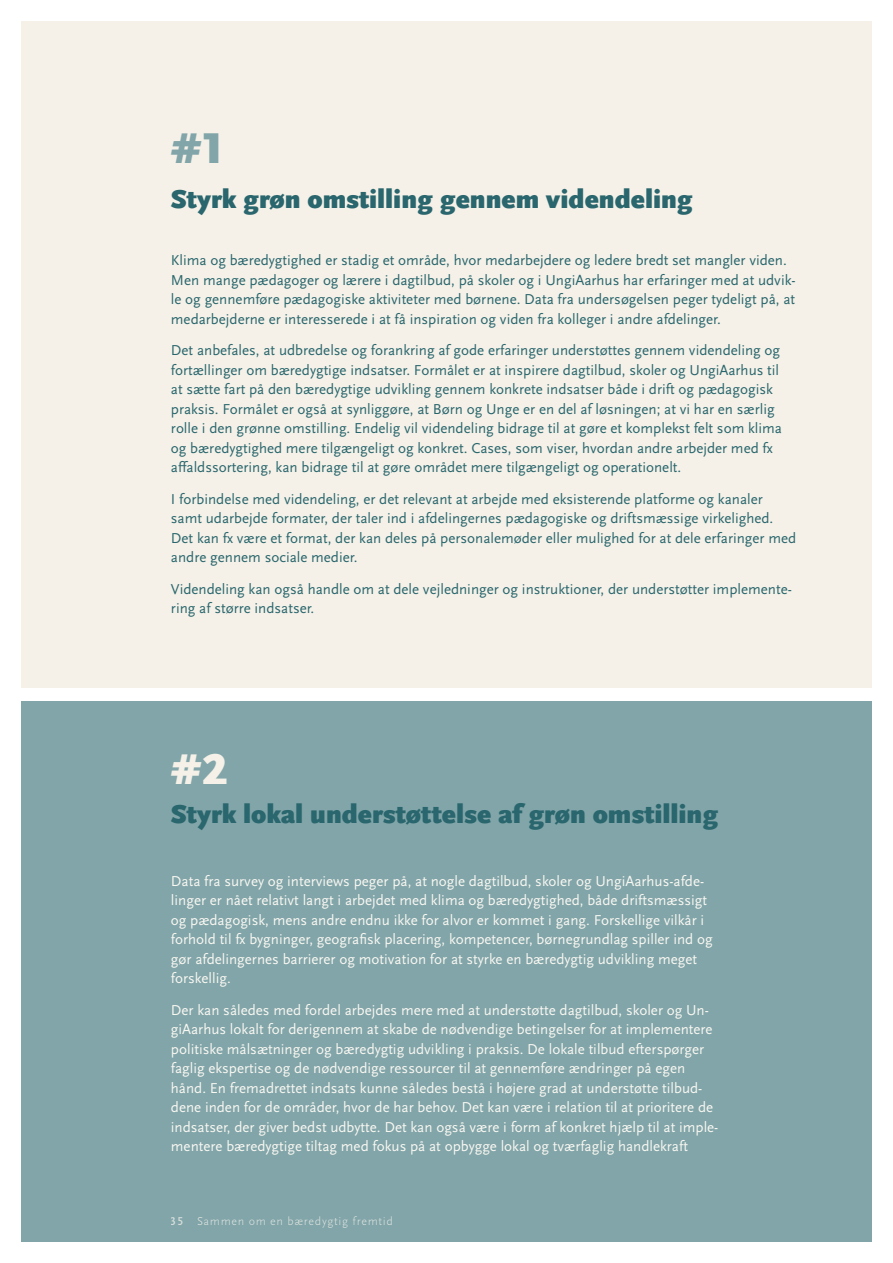
<style>
.page{position:relative;width:893px;height:1263px;background:#fff}
.page>*{position:absolute;margin:0;border:0;box-sizing:border-box;transform-origin:0 0}
.Heading_2{font:900 45px "Scala Sans OT";color:#81a5a9}
.Heading_2-2{font:900 45px "Scala Sans OT";color:#f5f1e8}
.Overskrift_1{font:900 27px "Scala Sans OT";color:#29666d}
.P1{font:15px/19.5px "Scala Sans OT";color:#29666d}
.P1-2{font:15px/19.5px "Scala Sans OT";color:#f9f7f1}
.t1{font:12px "Scala Sans OT";letter-spacing:.055em;color:#f9f7f1}
.t2{font:700 12px "Scala Sans OT";color:#f9f7f1}
</style>
<div class="page">
<div style="left:21px;top:21px;width:851px;height:1221px;background:#f5f1e8"></div>
<div style="left:21px;top:699px;width:851px;height:543px;background:#81a5a9"></div>
<div style="left:13px;top:688px;width:880px;height:12px;background:#fff"></div>
<p class="Heading_2" style="left:171px;top:122px;width:54px">#1</p>
<p class="Overskrift_1" style="left:171px;top:184px;width:523px">Styrk grøn omstilling gennem videndeling</p>
<p class="P1" style="left:171px;top:251px;width:626px">Klima og bæredygtighed er stadig et område, hvor medarbejdere og ledere bredt set mangler viden.<br>Men mange pædagoger og lærere i dagtilbud, på skoler og i UngiAarhus har erfaringer med at udvik&shy;le og gennemføre pædagogiske aktiviteter med børnene. Data fra undersøgelsen peger tydeligt på, at medarbejderne er interesserede i at få inspiration og viden fra kolleger i andre afdelinger.</p>
<p class="P1" style="left:171px;top:341px;width:613px">Det anbefales, at udbredelse og forankring af gode erfaringer understøttes gennem videndeling og fortællinger om bæredygtige indsatser. Formålet er at inspirere dagtilbud, skoler og UngiAarhus til at sætte fart på den bæredygtige udvikling gennem konkrete indsatser både i drift og pædagogisk praksis. Formålet er også at synliggøre, at Børn og Unge er en del af løsningen; at vi har en særlig rolle i den grønne omstilling. Endelig vil videndeling bidrage til at gøre et komplekst felt som klima og bæredygtighed mere tilgængeligt og konkret. Cases, som viser, hvordan andre arbejder med fx affaldssortering, kan bidrage til at gøre området mere tilgængeligt og operationelt.</p>
<p class="P1" style="left:171px;top:489px;width:627px">I forbindelse med videndeling, er det relevant at arbejde med eksisterende platforme og kanaler samt udarbejde formater, der taler ind i afdelingernes pædagogiske og driftsmæssige virkelighed.<br>Det kan fx være et format, der kan deles på personalemøder eller mulighed for at dele erfaringer med andre gennem sociale medier.</p>
<p class="P1" style="left:171px;top:579px;width:622px">Videndeling kan også handle om at dele vejledninger og instruktioner, der understøtter implemente&shy;ring af større indsatser.</p>
<p class="Heading_2-2" style="left:171px;top:743px;width:59px">#2</p>
<p class="Overskrift_1" style="left:171px;top:798px;width:549px">Styrk lokal understøttelse af grøn omstilling</p>
<p class="P1-2" style="left:171px;top:871px;width:543px">Data fra survey og interviews peger på, at nogle dagtilbud, skoler og UngiAarhus-afde&shy;linger er nået relativt langt i arbejdet med klima og bæredygtighed, både driftsmæssigt og pædagogisk, mens andre endnu ikke for alvor er kommet i gang. Forskellige vilkår i forhold til fx bygninger, geografisk placering, kompetencer, børnegrundlag spiller ind og gør afdelingernes barrierer og motivation for at styrke en bæredygtig udvikling meget forskellig.</p>
<p class="P1-2" style="left:171px;top:1000px;width:549px">Der kan således med fordel arbejdes mere med at understøtte dagtilbud, skoler og Un&shy;giAarhus lokalt for derigennem at skabe de nødvendige betingelser for at implementere politiske målsætninger og bæredygtig udvikling i praksis. De lokale tilbud efterspørger faglig ekspertise og de nødvendige ressourcer til at gennemføre ændringer på egen hånd. En fremadrettet indsats kunne således bestå i højere grad at understøtte tilbud&shy;dene inden for de områder, hvor de har behov. Det kan være i relation til at prioritere de indsatser, der giver bedst udbytte. Det kan også være i form af konkret hjælp til at imple&shy;mentere bæredygtige tiltag med fokus på at opbygge lokal og tværfaglig handlekraft</p>
<p class="t2" style="left:171px;top:1215px;width:14px">35</p>
<p class="t1" style="left:196px;top:1215px;width:198px">Sammen om en bæredygtig fremtid</p>
</div>
